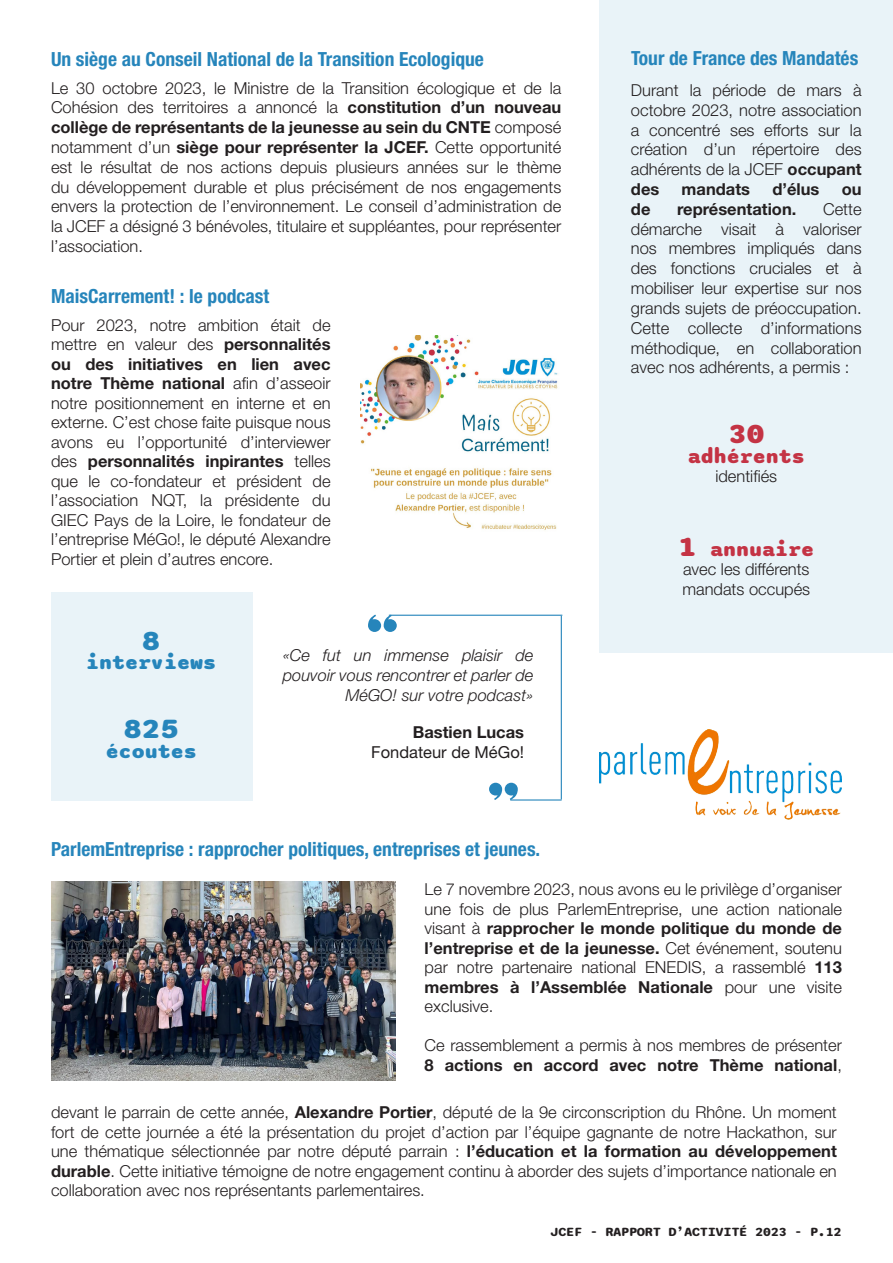
<style>
.page{position:relative;width:893px;height:1263px;background:#fff}
.page>*{position:absolute;margin:0;border:0;box-sizing:border-box;transform-origin:0 0}
.t1{font:800 30px "Sono";color:#2685bb}
.t2{font:800 30px "Sono";color:#c43344}
.t3{font:800 21px "Sono";color:#c43344}
.t4{font:800 21px "Sono";color:#2685bb}
.t5{font:700 condensed 19.5px "Helvetica Neue LT Std";color:#2685bb}
.t6{font:300 16.5px/19.5px "Helvetica Neue LT Std";color:#231f20;text-align:justify}
.t7{font:italic 300 16.5px/19.8px "Helvetica Neue LT Std";color:#231f20;text-align:right}
.t8{font:700 16.5px "Helvetica Neue LT Std";color:#231f20}
.t9{font:16.5px "Helvetica Neue LT Std";color:#231f20}
.t10{font:700 13.5px "Sono";letter-spacing:-.035em;color:#231f20}
.s1{font-weight:700}
.s2{font-size:30px}
</style>
<div class="page">
<div style="left:51px;top:592px;width:201px;height:208px;background:#e9f3f8"></div>
<div style="left:599px;top:0;width:294px;height:653px;background:#e9f3f8"></div>
<img style="left:51px;top:882px;width:344px;height:199px">
<hr style="left:389px;top:615px;width:173px;height:1px;background:#2685bb">
<hr style="left:561px;top:616px;width:1px;height:183px;background:#2685bb">
<hr style="left:510px;top:799px;width:52px;height:1px;background:#2685bb">
<svg style="left:368px;top:615px;width:29px;height:17px"></svg>
<svg style="left:489px;top:783px;width:29px;height:17px"></svg>
<img style="left:361px;top:336px;width:197px;height:194px">
<img style="left:599px;top:730px;width:243px;height:89px">
<p class="t5" style="left:51px;top:47px;width:434px">Un siège au Conseil National de la Transition Ecologique</p>
<p class="t6" style="left:51px;top:77px;width:512px">Le 30 octobre 2023, le Ministre de la Transition écologique et de la Cohésion des territoires a annoncé la <span class="s1">constitution d’un nouveau collège de représentants de la jeunesse au sein du CNTE</span> composé notamment d’un <span class="s1">siège pour représenter la JCEF.</span> Cette opportunité est le résultat de nos actions depuis plusieurs années sur le thème du développement durable et plus précisément de nos engagements envers la protection de l’environnement. Le conseil d’administration de la JCEF a désigné 3 bénévoles, titulaire et suppléantes, pour représenter l’association.</p>
<p class="t5" style="left:51px;top:284px;width:220px">MaisCarrement! : le podcast</p>
<p class="t6" style="left:51px;top:315px;width:281px">Pour 2023, notre ambition était de mettre en valeur des <span class="s1">personnalités ou des initiatives en lien avec notre Thème national</span> afin d’asseoir notre positionnement en interne et en externe. C’est chose faite puisque nous avons eu l’opportunité d’interviewer des <span class="s1">personnalités inpirantes</span> telles que le co-fondateur et président de l’association NQT, la présidente du GIEC Pays de la Loire, le fondateur de l’entreprise MéGo!, le député Alexandre Portier et plein d’autres encore.</p>
<p class="t1" style="left:142px;top:618px;width:20px">8</p>
<p class="t4" style="left:86px;top:647px;width:131px">interviews</p>
<p class="t1" style="left:123px;top:706px;width:57px">825</p>
<p class="t4" style="left:106px;top:735px;width:92px">écoutes</p>
<p class="t7" style="left:283px;top:645px;width:252px">«Ce fut un immense plaisir de pouvoir vous rencontrer et parler de<br>MéGO! sur votre podcast»</p>
<p class="t8" style="left:413px;top:722px;width:113px">Bastien Lucas</p>
<p class="t9" style="left:371px;top:742px;width:154px">Fondateur de MéGo!</p>
<p class="t5" style="left:51px;top:837px;width:491px">ParlemEntreprise : rapprocher politiques, entreprises et jeunes.</p>
<p class="t5" style="left:631px;top:47px;width:229px">Tour de France des Mandatés</p>
<p class="t6" style="left:631px;top:80px;width:232px">Durant la période de mars à octobre 2023, notre association a concentré ses efforts sur la création d’un répertoire des adhérents de la JCEF <span class="s1">occupant des</span></p>
<p class="t8" style="left:682px;top:179px;width:70px">mandats</p>
<p class="t8" style="left:772px;top:179px;width:49px">d’élus</p>
<p class="t8" style="left:842px;top:179px;width:21px">ou</p>
<p class="t6" style="left:631px;top:199px;width:232px;text-indent:192px">Cette démarche visait à valoriser nos membres impliqués dans des fonctions cruciales et à mobiliser leur expertise sur nos grands sujets de préoccupation.<br>Cette collecte d’informations méthodique, en collaboration avec nos adhérents, a permis :</p>
<p class="t8" style="left:631px;top:199px;width:21px">de</p>
<p class="t8" style="left:677px;top:199px;width:121px">représentation.</p>
<p class="t2" style="left:728px;top:411px;width:39px">30</p>
<p class="t3" style="left:688px;top:440px;width:118px">adhérents</p>
<p class="t6" style="left:715px;top:466px;width:63px">identifiés</p>
<p class="t3" style="left:678px;top:534px;width:137px"><span class="s2">1</span> annuaire</p>
<p class="t6" style="left:682px;top:559px;width:129px">avec les différents mandats occupés</p>
<p class="t6" style="left:425px;top:879px;width:419px">Le 7 novembre 2023, nous avons eu le privilège d’organiser une fois de plus ParlemEntreprise, une action nationale visant à <span class="s1">rapprocher le monde politique du monde de l’entreprise et de la jeunesse.</span> Cet événement, soutenu par notre partenaire national ENEDIS, a rassemblé <span class="s1">113 membres à l’Assemblée Nationale</span> pour une visite exclusive.</p>
<p class="t6" style="left:425px;top:1035px;width:419px">Ce rassemblement a permis à nos membres de présenter<br><span class="s1">8 actions en accord avec notre Thème national</span>,</p>
<p class="t6" style="left:51px;top:1102px;width:787px">devant le parrain de cette année, <span class="s1">Alexandre Portier</span>, député de la 9e circonscription du Rhône. Un moment fort de cette journée a été la présentation du projet d’action par l’équipe gagnante de notre Hackathon, sur une thématique sélectionnée par notre député parrain : <span class="s1">l’éducation et la formation au développement durable</span>. Cette initiative témoigne de notre engagement continu à aborder des sujets d’importance nationale en collaboration avec nos représentants parlementaires.</p>
<p class="t10" style="left:550px;top:1222px;width:293px">JCEF - RAPPORT D’ACTIVITÉ 2023 - P.12</p>
</div>
